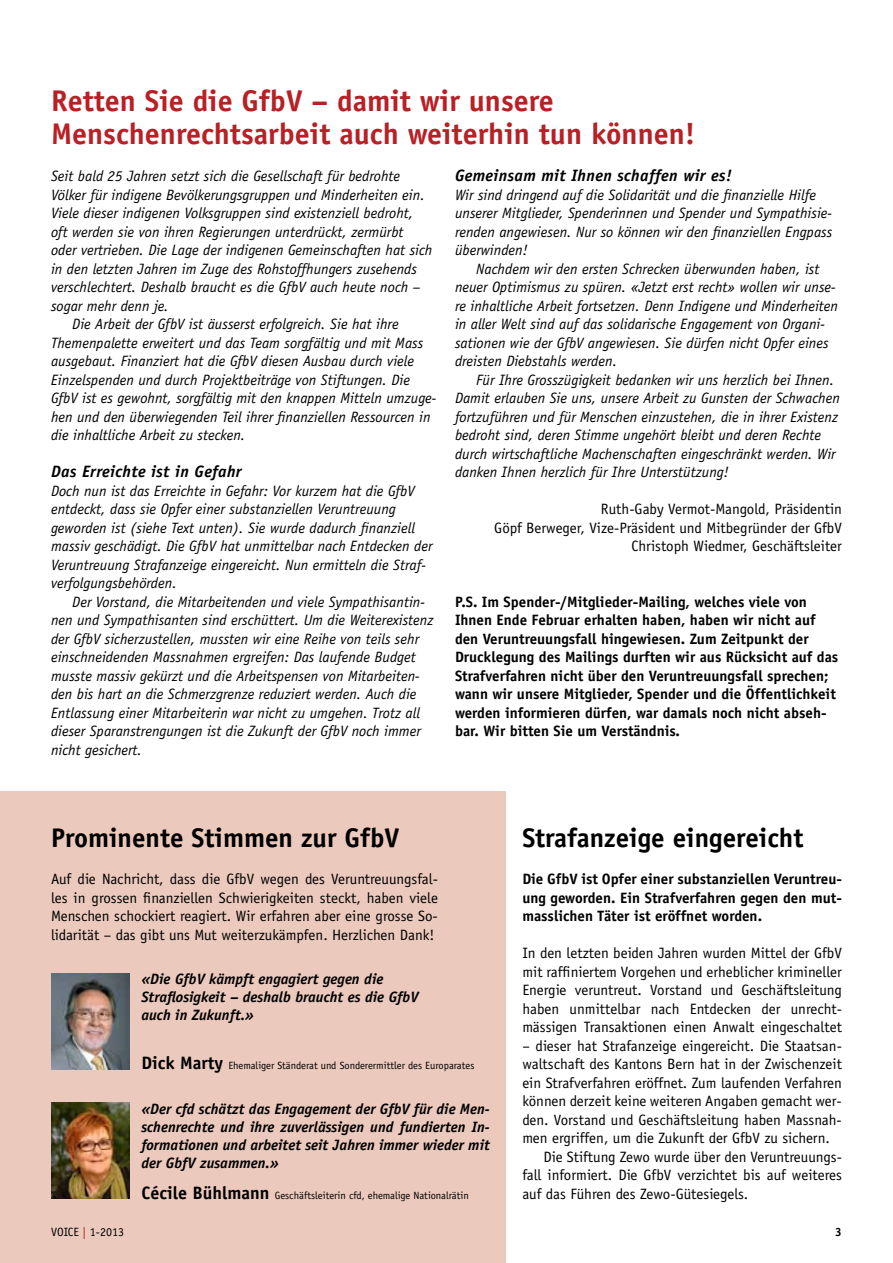
<style>
.page{position:relative;width:893px;height:1263px;background:#fff}
.page>*{position:absolute;margin:0;border:0;box-sizing:border-box;transform-origin:0 0}
.t1{font:700 30px/33px "Officina Sans Std";color:#b82025}
.t2{font:700 27px "Officina Sans Std";color:#000}
.t3{font:italic 700 16.5px "Officina Sans Std";letter-spacing:.02em;color:#000}
.t4{font:italic 15px/18.5px "Officina Sans Std";color:#000}
.t5{font:15px/18.5px "Officina Sans Std";color:#000;text-align:justify}
.t6{font:700 15px/18.5px "Officina Sans Std";color:#000}
.t7{font:italic 700 15px/18px "Officina Sans Std";color:#000}
.t8{font:12px "Officina Sans Std";color:#000}
.t9{font:700 12px "Officina Sans Std";color:#000}
.t10{font:10.5px "Officina Sans Std";color:#000}
.s1{font-weight:700;font-size:18px}
.s2{color:#b82025}
</style>
<div class="page">
<div style="left:0;top:792px;width:505px;height:471px;background:#ebc9bc"></div>
<img style="left:51px;top:973px;width:79px;height:96px">
<img style="left:51px;top:1103px;width:79px;height:95px">
<h1 class="t1" style="left:51px;top:84px;width:646px">Retten Sie die GfbV – damit wir unsere<br>Menschenrechtsarbeit auch weiterhin tun können!</h1>
<p class="t4" style="left:51px;top:167px;width:351px">Seit bald 25 Jahren setzt sich die Gesellschaft für bedrohte</p>
<p class="t4" style="left:51px;top:185px;width:375px">Völker für indigene Bevölkerungsgruppen und Minderheiten ein.</p>
<p class="t4" style="left:51px;top:204px;width:364px">Viele dieser indigenen Volksgruppen sind existenziell bedroht,</p>
<p class="t4" style="left:51px;top:222px;width:354px">oft werden sie von ihren Regierungen unterdrückt, zermürbt</p>
<p class="t4" style="left:51px;top:241px;width:383px">oder vertrieben. Die Lage der indigenen Gemeinschaften hat sich</p>
<p class="t4" style="left:51px;top:259px;width:367px">in den letzten Jahren im Zuge des Rohstoffhungers zusehends</p>
<p class="t4" style="left:51px;top:278px;width:371px">verschlechtert. Deshalb braucht es die GfbV auch heute noch –</p>
<p class="t4" style="left:51px;top:296px;width:119px">sogar mehr denn je.</p>
<p class="t4" style="left:72px;top:315px;width:328px">Die Arbeit der GfbV ist äusserst erfolgreich. Sie hat ihre</p>
<p class="t4" style="left:51px;top:333px;width:374px">Themenpalette erweitert und das Team sorgfältig und mit Mass</p>
<p class="t4" style="left:51px;top:352px;width:365px">ausgebaut. Finanziert hat die GfbV diesen Ausbau durch viele</p>
<p class="t4" style="left:51px;top:370px;width:360px">Einzelspenden und durch Projektbeiträge von Stiftungen. Die</p>
<p class="t4" style="left:51px;top:389px;width:387px">GfbV ist es gewohnt, sorgfältig mit den knappen Mitteln umzuge-</p>
<p class="t4" style="left:51px;top:407px;width:381px">hen und den überwiegenden Teil ihrer finanziellen Ressourcen in</p>
<p class="t4" style="left:51px;top:426px;width:196px">die inhaltliche Arbeit zu stecken.</p>
<p class="t3" style="left:51px;top:462px;width:192px">Das Erreichte ist in Gefahr</p>
<p class="t4" style="left:51px;top:481px;width:383px">Doch nun ist das Erreichte in Gefahr: Vor kurzem hat die GfbV entdeckt, dass sie Opfer einer substanziellen Veruntreuung geworden ist (siehe Text unten). Sie wurde dadurch finanziell massiv geschädigt. Die GfbV hat unmittelbar nach Entdecken der Veruntreuung Strafanzeige eingereicht. Nun ermitteln die Straf&shy;verfolgungsbehörden.</p>
<p class="t4" style="left:51px;top:592px;width:384px;text-indent:21px">Der Vorstand, die Mitarbeitenden und viele Sympathisantin&shy;nen und Sympathisanten sind erschüttert. Um die Weiterexistenz der GfbV sicherzustellen, mussten wir eine Reihe von teils sehr einschneidenden Massnahmen ergreifen: Das laufende Budget musste massiv gekürzt und die Arbeitspensen von Mitarbeiten&shy;den bis hart an die Schmerzgrenze reduziert werden. Auch die Entlassung einer Mitarbeiterin war nicht zu umgehen. Trotz all dieser Sparanstrengungen ist die Zukunft der GfbV noch immer nicht gesichert.</p>
<p class="t3" style="left:455px;top:166px;width:278px">Gemeinsam mit Ihnen schaffen wir es!</p>
<p class="t4" style="left:455px;top:185px;width:379px">Wir sind dringend auf die Solidarität und die finanzielle Hilfe unserer Mitglieder, Spenderinnen und Spender und Sympathisie&shy;renden angewiesen. Nur so können wir den finanziellen Engpass überwinden!</p>
<p class="t4" style="left:455px;top:259px;width:385px;text-indent:21px">Nachdem wir den ersten Schrecken überwunden haben, ist neuer Optimismus zu spüren. «Jetzt erst recht» wollen wir unse&shy;re inhaltliche Arbeit fortsetzen. Denn Indigene und Minderheiten in aller Welt sind auf das solidarische Engagement von Organi&shy;sationen wie der GfbV angewiesen. Sie dürfen nicht Opfer eines dreisten Diebstahls werden.</p>
<p class="t4" style="left:455px;top:370px;width:386px;text-indent:21px">Für Ihre Grosszügigkeit bedanken wir uns herzlich bei Ihnen.<br>Damit erlauben Sie uns, unsere Arbeit zu Gunsten der Schwachen fortzuführen und für Menschen einzustehen, die in ihrer Existenz bedroht sind, deren Stimme ungehört bleibt und deren Rechte durch wirtschaftliche Machenschaften eingeschränkt werden. Wir danken Ihnen herzlich für Ihre Unterstützung!</p>
<p class="t5" style="left:494px;top:500px;width:349px;text-align:right">Ruth-Gaby Vermot-Mangold, Präsidentin<br>Göpf Berweger, Vize-Präsident und Mitbegründer der GfbV<br>Christoph Wiedmer, Geschäftsleiter</p>
<p class="t6" style="left:455px;top:592px;width:385px">P.S. Im Spender-/Mitglieder-Mailing, welches viele von Ihnen Ende Februar erhalten haben, haben wir nicht auf den Veruntreuungsfall hingewiesen. Zum Zeitpunkt der Drucklegung des Mailings durften wir aus Rücksicht auf das Strafverfahren nicht über den Veruntreuungsfall sprechen; wann wir unsere Mitglieder, Spender und die Öffentlichkeit werden informieren dürfen, war damals noch nicht abseh&shy;bar. Wir bitten Sie um Verständnis.</p>
<h2 class="t2" style="left:522px;top:821px;width:282px">Strafanzeige eingereicht</h2>
<p class="t6" style="left:522px;top:870px;width:321px;text-align:justify">Die GfbV ist Opfer einer substanziellen Veruntreu&shy;ung geworden. Ein Strafverfahren gegen den mut&shy;masslichen Täter ist eröffnet worden.</p>
<p class="t5" style="left:522px;top:944px;width:321px">In den letzten beiden Jahren wurden Mittel der GfbV mit raffiniertem Vorgehen und erheblicher krimineller Energie veruntreut. Vorstand und Geschäftsleitung haben unmittelbar nach Entdecken der unrecht&shy;mässigen Transaktionen einen Anwalt eingeschaltet</p>
<p class="t5" style="left:522px;top:1036px;width:321px">– dieser hat Strafanzeige eingereicht. Die Staatsan-</p>
<p class="t5" style="left:522px;top:1055px;width:321px">waltschaft des Kantons Bern hat in der Zwischenzeit</p>
<p class="t5" style="left:522px;top:1073px;width:321px">ein Strafverfahren eröffnet. Zum laufenden Verfahren</p>
<p class="t5" style="left:522px;top:1092px;width:321px">können derzeit keine weiteren Angaben gemacht wer-</p>
<p class="t5" style="left:522px;top:1110px;width:321px">den. Vorstand und Geschäftsleitung haben Massnah-</p>
<p class="t5" style="left:522px;top:1129px;width:309px">men ergriffen, um die Zukunft der GfbV zu sichern.</p>
<p class="t5" style="left:544px;top:1147px;width:300px">Die Stiftung Zewo wurde über den Veruntreuungs-</p>
<p class="t5" style="left:522px;top:1166px;width:321px">fall informiert. Die GfbV verzichtet bis auf weiteres</p>
<p class="t5" style="left:522px;top:1184px;width:227px">auf das Führen des Zewo-Gütesiegels.</p>
<h2 class="t2" style="left:51px;top:821px;width:350px">Prominente Stimmen zur GfbV</h2>
<p class="t5" style="left:51px;top:870px;width:388px">Auf die Nachricht, dass die GfbV wegen des Veruntreuungsfal&shy;les in grossen finanziellen Schwierigkeiten steckt, haben viele Menschen schockiert reagiert. Wir erfahren aber eine grosse So&shy;lidarität – das gibt uns Mut weiterzukämpfen. Herzlichen Dank!</p>
<p class="t7" style="left:141px;top:970px;width:279px">«Die GfbV kämpft engagiert gegen die<br>Straflosigkeit – deshalb braucht es die GfbV auch in Zukunft.»</p>
<p class="t10" style="left:141px;top:1059px;width:335px"><span class="s1">Dick Marty</span> Ehemaliger Ständerat und Sonderermittler des Europarates</p>
<p class="t7" style="left:141px;top:1099px;width:350px;text-align:justify">«Der cfd schätzt das Engagement der GfbV für die Men&shy;schenrechte und ihre zuverlässigen und fundierten In&shy;formationen und arbeitet seit Jahren immer wieder mit der GbfV zusammen.»</p>
<p class="t10" style="left:141px;top:1189px;width:329px"><span class="s1">Cécile Bühlmann</span> Geschäftsleiterin cfd, ehemalige Nationalrätin</p>
<p class="t8" style="left:51px;top:1224px;width:74px">VOICE <span class="s2">|</span> 1-2013</p>
<p class="t9" style="left:835px;top:1224px;width:8px">3</p>
</div>
